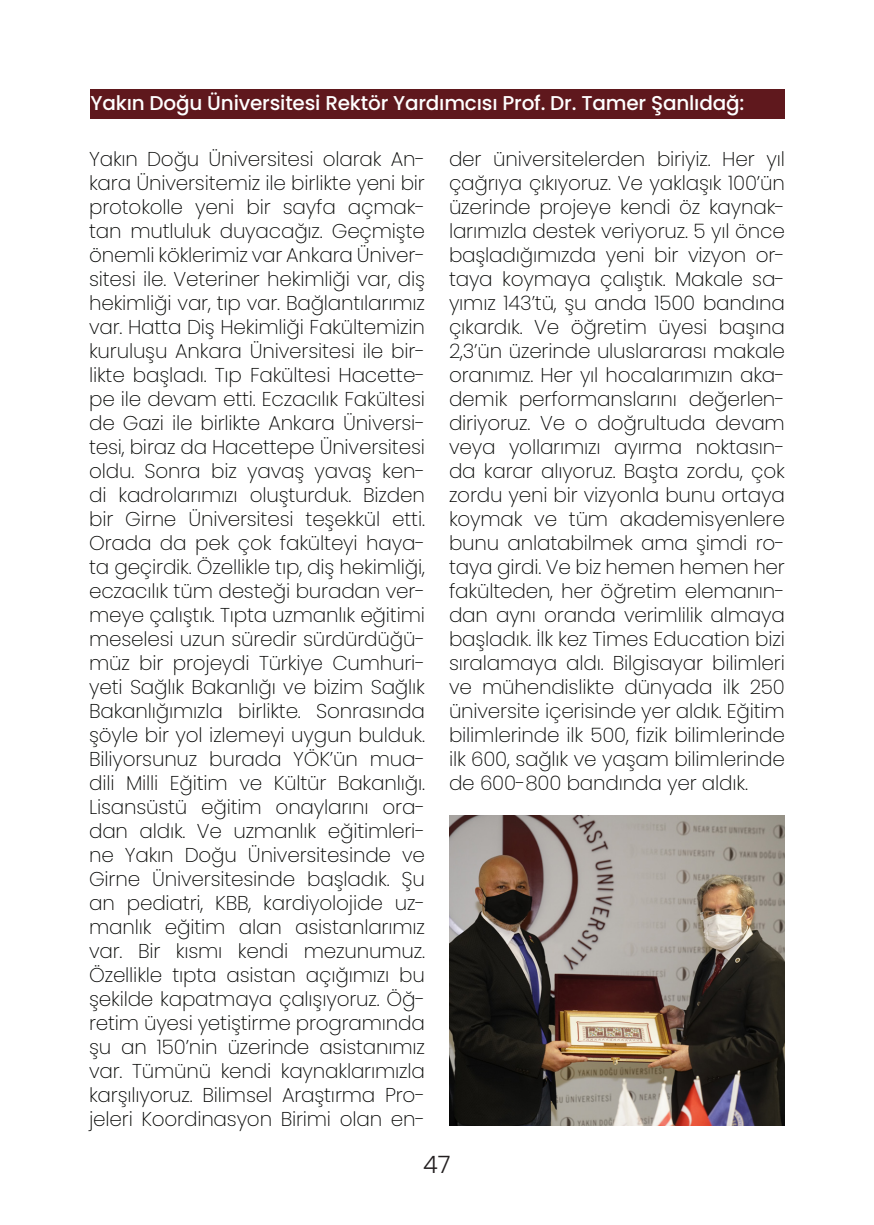
<style>
.page{position:relative;width:874px;height:1225px;background:#fff}
.page>*{position:absolute;margin:0;border:0;box-sizing:border-box;transform-origin:0 0}
.t1{font:300 24px "Poppins";color:#231f20}
.İÇ_YAZILAR{font:200 20px/24px "Poppins";letter-spacing:-.01em;color:#040503;text-align:justify}
.İÇ_YAZILAR-2{font:500 20px "Poppins";letter-spacing:-.01em;color:#fff}
</style>
<div class="page">
<div style="left:90px;top:89px;width:694px;height:30px;background:#5f181d"></div>
<img style="left:449px;top:815px;width:335px;height:310px">
<p class="İÇ_YAZILAR-2" style="left:90px;top:91px;width:655px">Yakın Doğu Üniversitesi Rektör Yardımcısı Prof. Dr. Tamer Şanlıdağ:</p>
<p class="İÇ_YAZILAR" style="left:89px;top:147px;width:337px">Yakın Doğu Üniversitesi olarak An&shy;kara Üniversitemiz ile birlikte yeni bir protokolle yeni bir sayfa açmak&shy;tan mutluluk duyacağız. Geçmişte önemli köklerimiz var Ankara Üniver&shy;sitesi ile. Veteriner hekimliği var, diş hekimliği var, tıp var. Bağlantılarımız var. Hatta Diş Hekimliği Fakültemizin kuruluşu Ankara Üniversitesi ile bir&shy;likte başladı. Tıp Fakültesi Hacette&shy;pe ile devam etti. Eczacılık Fakültesi de Gazi ile birlikte Ankara Üniversi&shy;tesi, biraz da Hacettepe Üniversitesi oldu. Sonra biz yavaş yavaş ken&shy;di kadrolarımızı oluşturduk. Bizden bir Girne Üniversitesi teşekkül etti.<br>Orada da pek çok fakülteyi haya&shy;ta geçirdik. Özellikle tıp, diş hekimliği, eczacılık tüm desteği buradan ver&shy;meye çalıştık. Tıpta uzmanlık eğitimi meselesi uzun süredir sürdürdüğü&shy;müz bir projeydi Türkiye Cumhuri&shy;yeti Sağlık Bakanlığı ve bizim Sağlık Bakanlığımızla birlikte. Sonrasında şöyle bir yol izlemeyi uygun bulduk.<br>Biliyorsunuz burada YÖK’ün mua&shy;dili Milli Eğitim ve Kültür Bakanlığı.<br>Lisansüstü eğitim onaylarını ora&shy;dan aldık. Ve uzmanlık eğitimleri&shy;ne Yakın Doğu Üniversitesinde ve Girne Üniversitesinde başladık. Şu an pediatri, KBB, kardiyolojide uz&shy;manlık eğitim alan asistanlarımız var. Bir kısmı kendi mezunumuz.<br>Özellikle tıpta asistan açığımızı bu şekilde kapatmaya çalışıyoruz. Öğ&shy;retim üyesi yetiştirme programında şu an 150’nin üzerinde asistanımız var. Tümünü kendi kaynaklarımızla karşılıyoruz. Bilimsel Araştırma Pro&shy;jeleri Koordinasyon Birimi olan en-</p>
<p class="İÇ_YAZILAR" style="left:449px;top:147px;width:337px">der üniversitelerden biriyiz. Her yıl çağrıya çıkıyoruz. Ve yaklaşık 100’ün üzerinde projeye kendi öz kaynak&shy;larımızla destek veriyoruz. 5 yıl önce başladığımızda yeni bir vizyon or&shy;taya koymaya çalıştık. Makale sa&shy;yımız 143’tü, şu anda 1500 bandına çıkardık. Ve öğretim üyesi başına 2,3’ün üzerinde uluslararası makale oranımız. Her yıl hocalarımızın aka&shy;demik performanslarını değerlen&shy;diriyoruz. Ve o doğrultuda devam veya yollarımızı ayırma noktasın&shy;da karar alıyoruz. Başta zordu, çok zordu yeni bir vizyonla bunu ortaya koymak ve tüm akademisyenlere bunu anlatabilmek ama şimdi ro&shy;taya girdi. Ve biz hemen hemen her fakülteden, her öğretim elemanın&shy;dan aynı oranda verimlilik almaya başladık. İlk kez Times Education bizi sıralamaya aldı. Bilgisayar bilimleri ve mühendislikte dünyada ilk 250 üniversite içerisinde yer aldık. Eğitim bilimlerinde ilk 500, fizik bilimlerinde ilk 600, sağlık ve yaşam bilimlerinde de 600-800 bandında yer aldık.</p>
<p class="t1" style="left:423px;top:1151px;width:29px">47</p>
</div>
